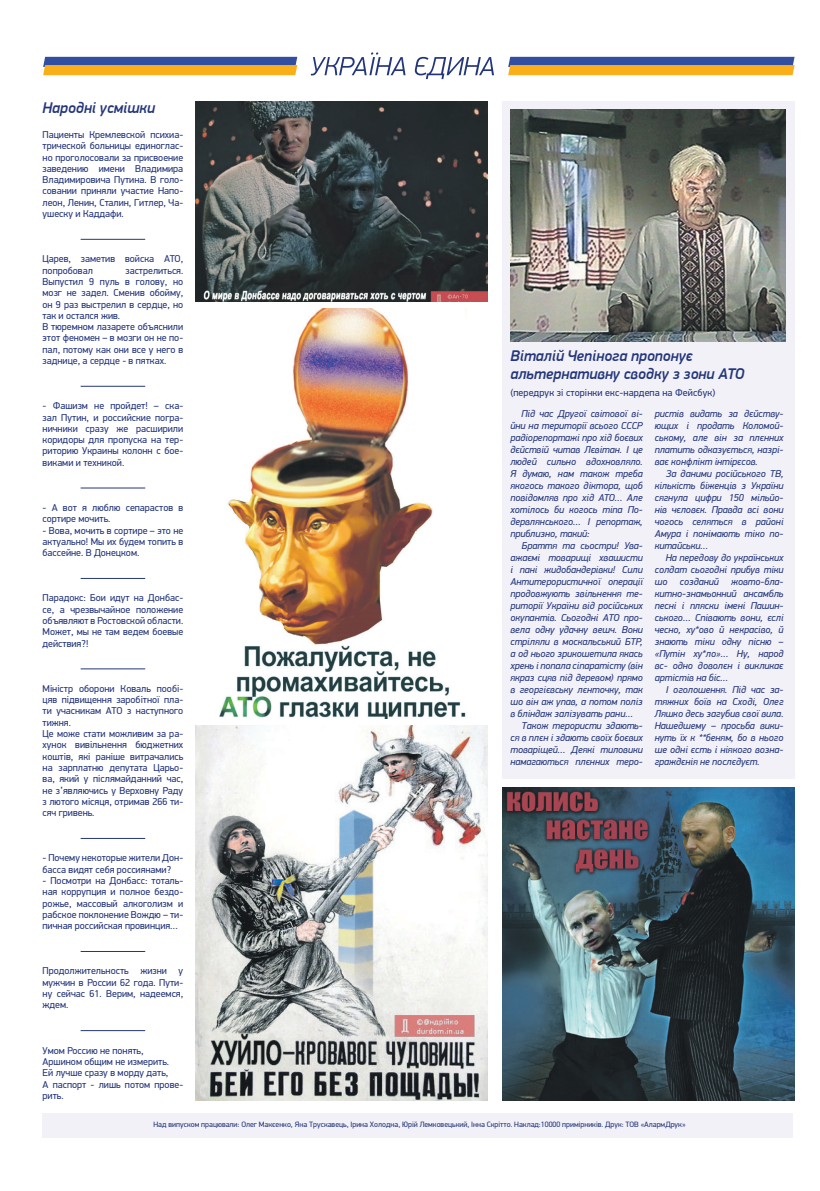
<style>
.page{position:relative;width:820px;height:1191px;background:#fff}
.page>*{position:absolute;margin:0;border:0;box-sizing:border-box;transform-origin:0 0}
.Paragraph_Style_3{font:italic 500 15.5px/18.6px "PF Din Display Pro";color:#24367b}
.Paragraph_Style_3-2{font:10px/11.3px "PF Din Display Pro";color:#24367b;text-align:justify}
.Paragraph_Style_3-3{font:italic 10px/12px "PF Din Display Pro";color:#24367b;text-align:justify}
.Paragraph_Style_3-4{font:7.8px "PF Din Display Pro";color:#24367b}
</style>
<div class="page">
<div style="left:501px;top:102px;width:293px;height:677px;background:#f1f1f7"></div>
<svg style="left:310px;top:52px;width:95px;height:23px"></svg>
<svg style="left:414px;top:57px;width:80px;height:22px"></svg>
<svg style="left:43px;top:57px;width:254px;height:18px;background:#a18456"></svg>
<svg style="left:508px;top:57px;width:286px;height:18px;background:#a18456"></svg>
<hr style="left:81px;top:239px;width:64px;height:1px;background:#24367b">
<hr style="left:81px;top:386px;width:64px;height:1px;background:#24367b">
<hr style="left:81px;top:487px;width:64px;height:1px;background:#24367b">
<hr style="left:81px;top:578px;width:64px;height:1px;background:#24367b">
<hr style="left:81px;top:668px;width:64px;height:1px;background:#24367b">
<hr style="left:81px;top:838px;width:64px;height:1px;background:#24367b">
<hr style="left:81px;top:951px;width:64px;height:1px;background:#24367b">
<hr style="left:81px;top:1030px;width:64px;height:1px;background:#24367b">
<img style="left:195px;top:102px;width:292px;height:199px">
<img style="left:502px;top:787px;width:292px;height:313px">
<img style="left:195px;top:726px;width:292px;height:374px">
<img style="left:219px;top:308px;width:247px;height:411px">
<img style="left:510px;top:110px;width:275px;height:231px">
<div style="left:43px;top:1113px;width:749px;height:24px;background:#f1f1f7"></div>
<p class="Paragraph_Style_3" style="left:43px;top:99px;width:114px">Народні усмішки</p>
<p class="Paragraph_Style_3-2" style="left:43px;top:129px;width:142px">Пациенты Кремлевской психиа&shy;трической больницы единоглас&shy;но проголосовали за присвоение заведению имени Владимира Владимировича Путина. В голо&shy;совании приняли участие Напо&shy;леон, Ленин, Сталин, Гитлер, Ча&shy;ушеску и Каддафи.</p>
<p class="Paragraph_Style_3-2" style="left:43px;top:253px;width:142px">Царев, заметив войска АТО, попробовал</p>
<p class="Paragraph_Style_3-2" style="left:43px;top:265px;width:142px;text-indent:83px">застрелиться.<br>Выпустил 9 пуль в голову, но мозг не задел. Сменив обойму, он 9 раз выстрелил в сердце, но так и остался жив.</p>
<p class="Paragraph_Style_3-2" style="left:43px;top:321px;width:142px">В тюремном лазарете объяснили этот феномен – в мозги он не по&shy;пал, потому как они все у него в заднице, а сердце - в пятках.</p>
<p class="Paragraph_Style_3-2" style="left:43px;top:400px;width:142px">- Фашизм не пройдет! – ска&shy;зал Путин, и российские погра&shy;ничники сразу же расширили коридоры для пропуска на тер&shy;риторию Украины колонн с бое&shy;виками и техникой.</p>
<p class="Paragraph_Style_3-2" style="left:43px;top:502px;width:142px">- А вот я люблю сепарастов в сортире мочить.</p>
<p class="Paragraph_Style_3-2" style="left:43px;top:524px;width:142px">- Вова, мочить в сортире – это не актуально! Мы их будем топить в бассейне. В Донецком.</p>
<p class="Paragraph_Style_3-2" style="left:43px;top:592px;width:142px">Парадокс: Бои идут на Донбас&shy;се, а чрезвычайное положение объявляют в Ростовской области.<br>Может, мы не там ведем боевые действия?!</p>
<p class="Paragraph_Style_3-2" style="left:43px;top:683px;width:142px">Міністр оборони Коваль пообі&shy;цяв підвищення заробітної пла&shy;ти учасникам АТО з наступного тижня.</p>
<p class="Paragraph_Style_3-2" style="left:43px;top:728px;width:142px">Це може стати можливим за ра&shy;хунок вивільнення бюджетних коштів, які раніше витрачались на зарплатню депутата Царьо&shy;ва, який у післямайданний час, не з’являючись у Верховну Раду з лютого місяця, отримав 266 ти&shy;сяч гривень.</p>
<p class="Paragraph_Style_3-2" style="left:43px;top:852px;width:142px">- Почему некоторые жители Дон&shy;басса видят себя россиянами?</p>
<p class="Paragraph_Style_3-2" style="left:43px;top:875px;width:142px">- Посмотри на Донбасс: тоталь&shy;ная коррупция и полное бездо&shy;рожье, массовый алкоголизм и рабское поклонение Вождю – ти&shy;пичная российская провинция…</p>
<p class="Paragraph_Style_3-2" style="left:43px;top:965px;width:142px">Продолжительность жизни у мужчин в России 62 года. Пути&shy;ну сейчас 61. Верим, надеемся, ждем.</p>
<p class="Paragraph_Style_3-2" style="left:43px;top:1044px;width:102px">Умом Россию не понять,</p>
<p class="Paragraph_Style_3-2" style="left:43px;top:1056px;width:128px">Аршином общим не измерить.</p>
<p class="Paragraph_Style_3-2" style="left:43px;top:1067px;width:127px">Ей лучше сразу в морду дать,</p>
<p class="Paragraph_Style_3-2" style="left:43px;top:1078px;width:142px">А паспорт - лишь потом прове&shy;рить.</p>
<p class="Paragraph_Style_3" style="left:510px;top:346px;width:235px">Віталій Чепінога пропонує альтернативну сводку з зони АТО</p>
<p class="Paragraph_Style_3-2" style="left:510px;top:387px;width:206px">(передрук зі сторінки екс-нардепа на Фейсбук)</p>
<p class="Paragraph_Style_3-3" style="left:654px;top:408px;width:130px">ристів видать за дєйству&shy;ющих і продать Коломой&shy;ському, але він за плєнних платить одказується, назрі&shy;ває конфлікт інтірєсов.</p>
<p class="Paragraph_Style_3-3" style="left:654px;top:468px;width:130px;text-indent:11px">За даними російського ТВ, кількість біженців з України сягнула цифри 150 мільйо&shy;нів чєловєк. Правда всі вони чогось селяться в районі Амура і понімають тіко по&shy;китайськи…</p>
<p class="Paragraph_Style_3-3" style="left:654px;top:552px;width:130px;text-indent:11px">На передову до українських солдат сьогодні прибув тіки шо созданий жовто-бла&shy;китно-знамьонний ансамбль песні і пляски імені Пашин&shy;ського… Співають вони, єслі чесно, ху*ово й некрасіво, й знають тіки одну пісню – «Путін ху*ло»… Ну, народ вс- одно доволєн і викликає артістів на біс…</p>
<p class="Paragraph_Style_3-3" style="left:654px;top:684px;width:130px;text-indent:11px">І оголошення. Під час за&shy;тяжних боїв на Сході, Олег Ляшко десь загубив свої вила.<br>Нашедшему – просьба вики&shy;нуть їх к **беням, бо в нього ше одні єсть і ніякого возна&shy;граждєнія не послєдуєт.</p>
<p class="Paragraph_Style_3-3" style="left:510px;top:408px;width:134px;text-indent:11px">Під час Другої світової ві&shy;йни на території всього СССР радіорепортажі про хід боєвих дєйствій читав Лєвітан. І це людей сильно вдохновляло.<br>Я думаю, нам також треба якогось такого діктора, щоб повідомляв про хід АТО… Але хотілось би когось тіпа По&shy;дервлянського… І репортаж, приблизно, такий:</p>
<p class="Paragraph_Style_3-3" style="left:510px;top:540px;width:134px;text-indent:11px">Браття та сьостри! Ува&shy;ажаємі товарищі хвашисти і пані жидобандерівки! Сили Антитерористичної операції продовжують звільнення те&shy;риторії України від російських окупантів. Сьогодні АТО про&shy;вела одну удачну вешч. Вони стріляли в москальський БТР, а од нього зрикошетила якась хрень і попала сіпаратісту (він якраз сцяв під деревом) прямо в георгієвську лєнточку, так шо він аж упав, а потом поліз в бліндаж залізувать рани…</p>
<p class="Paragraph_Style_3-3" style="left:510px;top:720px;width:134px;text-indent:11px">Також терористи здають&shy;ся в плєн і здають своїх боєвих товаріщей… Деякі тиловики намагаються плєнних теро-</p>
<p class="Paragraph_Style_3-4" style="left:153px;top:1119px;width:533px">Над випуском працювали: Олег Макєенко, Яна Трускавець, Ірина Холодна, Юрій Лемковецький, Інна Скрітто. Наклад:10000 примірників. Друк: ТОВ «АлармДрук»</p>
</div>
